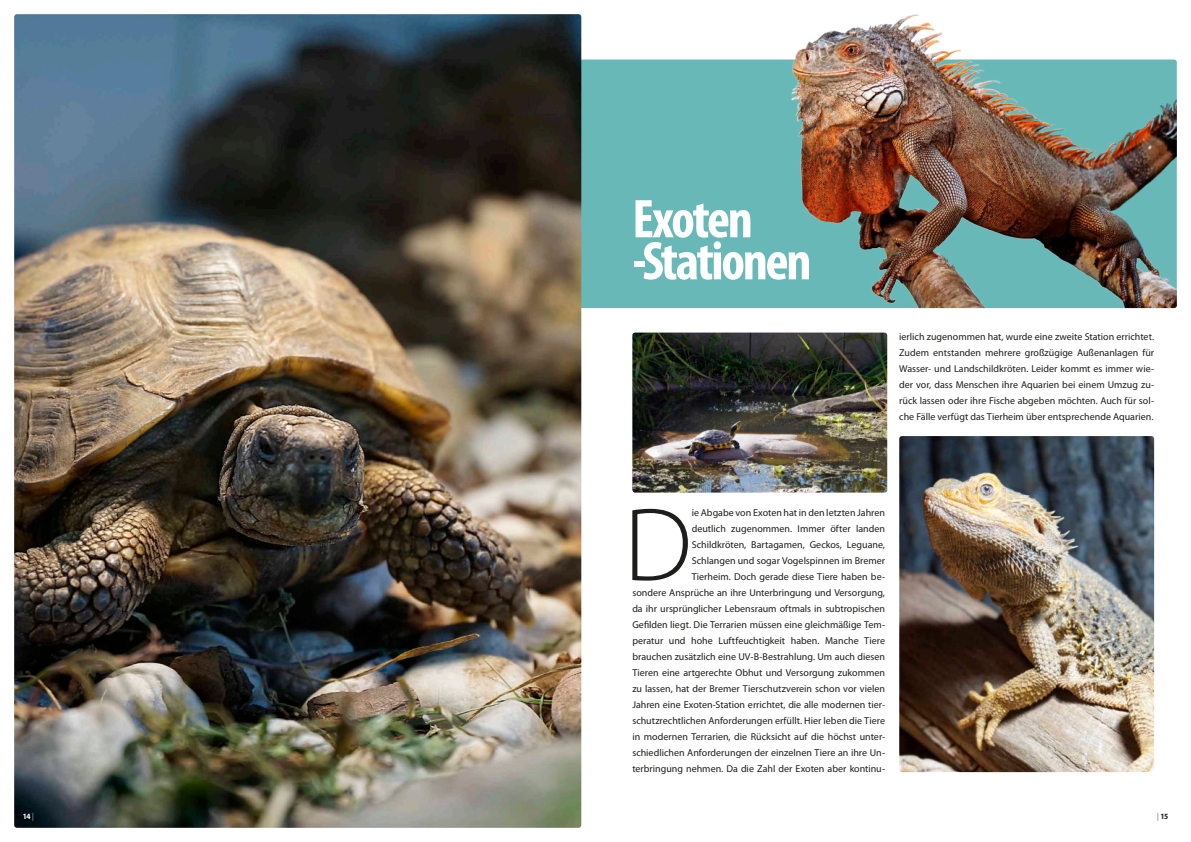
<style>
.page{position:relative;width:1191px;height:842px;background:#fff}
.page>*{position:absolute;margin:0;border:0;box-sizing:border-box;transform-origin:0 0}
.t1{font:300 105px "Myriad Pro";color:#1d1d1b}
.t2{font:700 condensed 55px/42px "Myriad Pro";letter-spacing:-.045em;color:#fff}
.t3{font:10px/16px "Myriad Pro";color:#1d1d1b;text-align:right}
.t4{font:700 semi-condensed 8px "Myriad Pro";color:#fff}
.t5{font:700 semi-condensed 8px "Myriad Pro";color:#1d1d1b}
.s1{font-weight:300}
</style>
<div class="page">
<div style="left:558px;top:60px;width:618px;height:248px;background:#69b8b8;border-radius:3px"></div>
<img style="left:14px;top:14px;width:567px;height:814px">
<img style="left:899px;top:436px;width:255px;height:336px">
<img style="left:785px;top:14px;width:391px;height:294px">
<img style="left:632px;top:333px;width:255px;height:160px">
<h2 class="t2" style="left:632px;top:199px;width:181px">Exoten -Stationen</h2>
<p class="t3" style="left:899px;top:329px;width:256px;text-align:justify">ierlich zugenommen hat, wurde eine zweite Station errichtet.<br>Zudem entstanden mehrere großzügige Außenanlagen für Wasser- und Landschildkröten. Leider kommt es immer wie&shy;der vor, dass Menschen ihre Aquarien bei einem Umzug zu&shy;rück lassen oder ihre Fische abgeben möchten. Auch für sol&shy;che Fälle verfügt das Tierheim über entsprechende Aquarien.</p>
<h1 class="t1" style="left:624px;top:504px;width:69px">D</h1>
<p class="t3" style="left:632px;top:505px;width:254px">ie Abgabe von Exoten hat in den letzten Jahren<br>deutlich zugenommen. Immer öfter landen<br>Schildkröten, Bartagamen, Geckos, Leguane,<br>Schlangen und sogar Vogelspinnen im Bremer<br>Tierheim. Doch gerade diese Tiere haben be-<br>sondere Ansprüche an ihre Unterbringung und Versorgung, da ihr ursprünglicher Lebensraum oftmals in subtropischen Gefilden liegt. Die Terrarien müssen eine gleichmäßige Tem&shy;peratur und hohe Luftfeuchtigkeit haben. Manche Tiere brauchen zusätzlich eine UV-B-Bestrahlung. Um auch diesen Tieren eine artgerechte Obhut und Versorgung zukommen zu lassen, hat der Bremer Tierschutzverein schon vor vielen Jahren eine Exoten-Station errichtet, die alle modernen tier&shy;schutzrechtlichen Anforderungen erfüllt. Hier leben die Tiere in modernen Terrarien, die Rücksicht auf die höchst unter&shy;schiedlichen Anforderungen der einzelnen Tiere an ihre Un&shy;terbringung nehmen. Da die Zahl der Exoten aber kontinu-</p>
<p class="t4" style="left:23px;top:812px;width:13px">14 <span class="s1">|</span></p>
<p class="t5" style="left:1157px;top:812px;width:13px"><span class="s1">|</span> 15</p>
</div>
